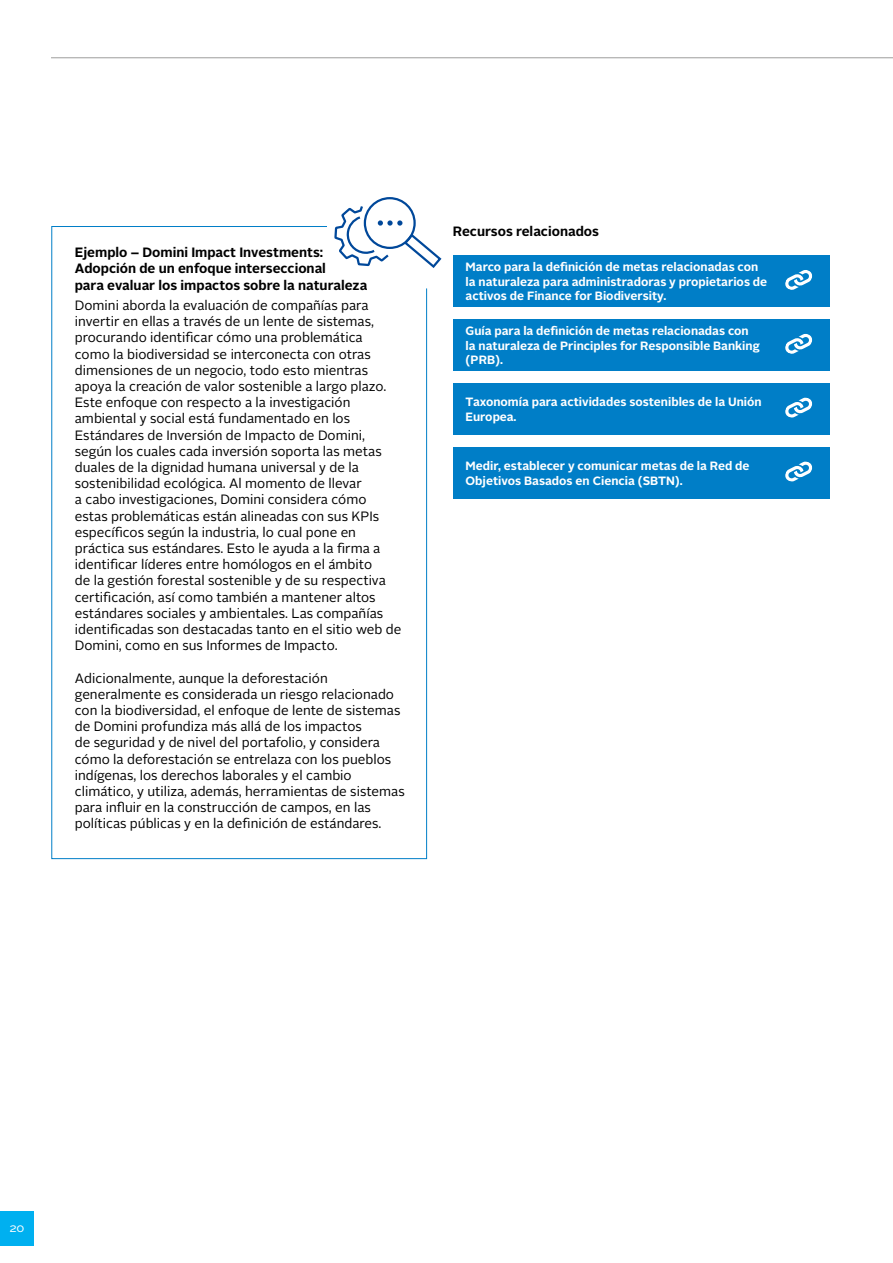
<style>
.page{position:relative;width:893px;height:1263px;background:#fff}
.page>*{position:absolute;margin:0;border:0;box-sizing:border-box;transform-origin:0 0}
.t1{font:13.5px/16.2px "Alright Sans";color:#000}
.t2{font:700 13.5px/16.2px "Alright Sans";color:#000}
.t3{font:700 12px/14.4px "Alright Sans";color:#fff}
.t4{font:12px "Alright Sans";color:#fff}
</style>
<div class="page">
<hr style="left:51px;top:57px;width:842px;height:1px;background:#9d9d9c">
<div style="left:0;top:1212px;width:34px;height:34px;background:#00b0f0"></div>
<svg style="left:51px;top:226px;width:376px;height:633px"></svg>
<div style="left:453px;top:255px;width:376px;height:52px;background:#007ec7"></div>
<svg style="left:785px;top:270px;width:28px;height:20px"></svg>
<div style="left:453px;top:383px;width:376px;height:52px;background:#007ec7"></div>
<svg style="left:785px;top:397px;width:28px;height:21px"></svg>
<div style="left:453px;top:319px;width:376px;height:52px;background:#007ec7"></div>
<svg style="left:785px;top:333px;width:28px;height:21px"></svg>
<div style="left:453px;top:447px;width:376px;height:52px;background:#007ec7"></div>
<svg style="left:785px;top:461px;width:28px;height:21px"></svg>
<svg style="left:333px;top:204px;width:109px;height:66px"></svg>
<p class="t2" style="left:75px;top:244px;width:294px">Ejemplo – Domini Impact Investments:<br>Adopción de un enfoque interseccional<br>para evaluar los impactos sobre la naturaleza</p>
<p class="t1" style="left:75px;top:297px;width:328px">Domini aborda la evaluación de compañías para invertir en ellas a través de un lente de sistemas, procurando identificar cómo una problemática<br>como la biodiversidad se interconecta con otras dimensiones de un negocio, todo esto mientras apoya la creación de valor sostenible a largo plazo.<br>Este enfoque con respecto a la investigación ambiental y social está fundamentado en los Estándares de Inversión de Impacto de Domini, según los cuales cada inversión soporta las metas duales de la dignidad humana universal y de la sostenibilidad ecológica. Al momento de llevar<br>a cabo investigaciones, Domini considera cómo estas problemáticas están alineadas con sus KPIs específicos según la industria, lo cual pone en práctica sus estándares. Esto le ayuda a la firma a identificar líderes entre homólogos en el ámbito<br>de la gestión forestal sostenible y de su respectiva certificación, así como también a mantener altos estándares sociales y ambientales. Las compañías identificadas son destacadas tanto en el sitio web de Domini, como en sus Informes de Impacto.</p>
<p class="t1" style="left:75px;top:670px;width:331px">Adicionalmente, aunque la deforestación generalmente es considerada un riesgo relacionado con la biodiversidad, el enfoque de lente de sistemas de Domini profundiza más allá de los impactos<br>de seguridad y de nivel del portafolio, y considera cómo la deforestación se entrelaza con los pueblos indígenas, los derechos laborales y el cambio climático, y utiliza, además, herramientas de sistemas para influir en la construcción de campos, en las políticas públicas y en la definición de estándares.</p>
<p class="t2" style="left:453px;top:223px;width:148px">Recursos relacionados</p>
<p class="t3" style="left:466px;top:260px;width:303px">Marco para la definición de metas relacionadas con la naturaleza para administradoras y propietarios de activos de Finance for Biodiversity.</p>
<p class="t3" style="left:466px;top:324px;width:296px">Guía para la definición de metas relacionadas con la naturaleza de Principles for Responsible Banking (PRB).</p>
<p class="t3" style="left:466px;top:395px;width:298px">Taxonomía para actividades sostenibles de la Unión<br>Europea.</p>
<p class="t3" style="left:466px;top:459px;width:285px">Medir, establecer y comunicar metas de la Red de<br>Objetivos Basados en Ciencia (SBTN).</p>
<p class="t4" style="left:9px;top:1220px;width:17px">20</p>
</div>
